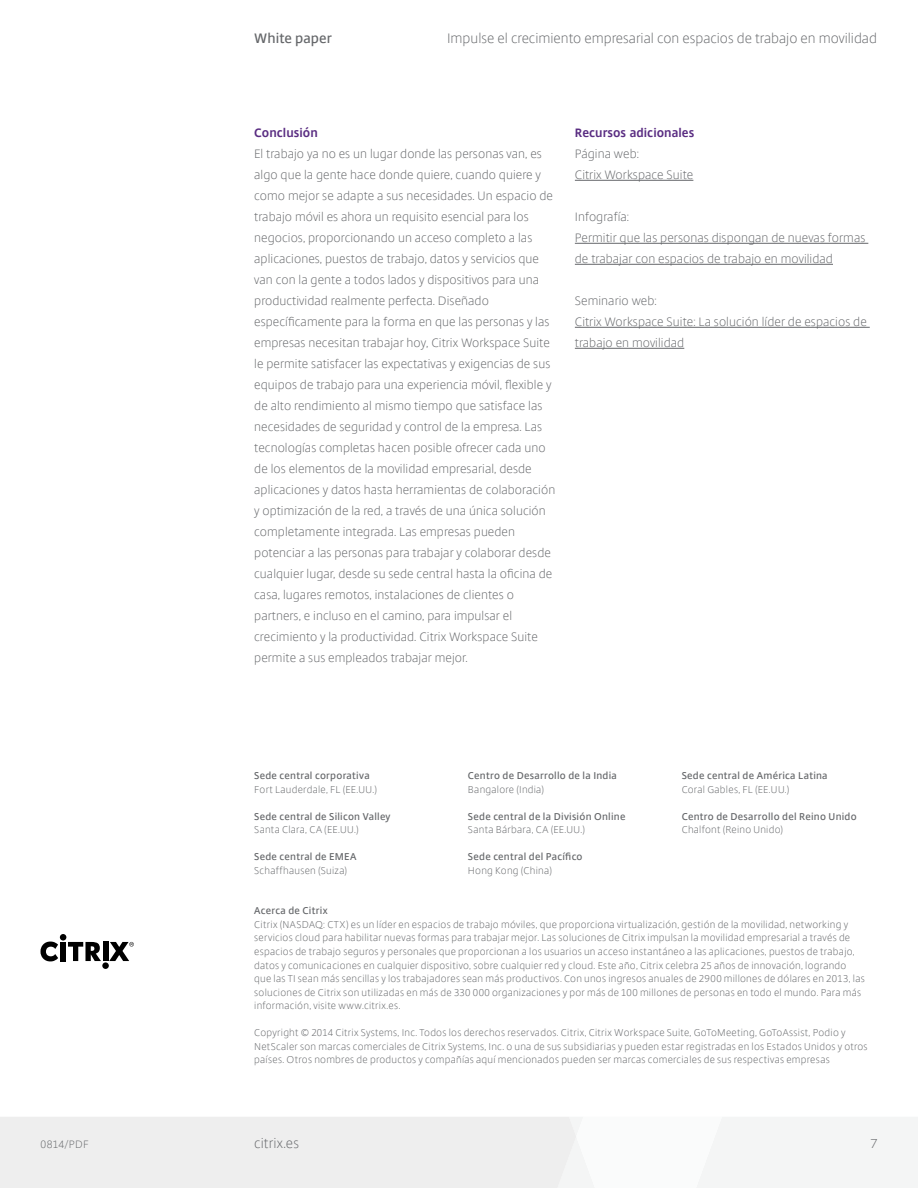
<style>
.page{position:relative;width:918px;height:1188px;background:#fff}
.page>*{position:absolute;margin:0;border:0;box-sizing:border-box;transform-origin:0 0}
.t1{font:300 13.5px "Citrix Sans";color:#65676a}
.t2{font:600 13.5px "Citrix Sans";letter-spacing:.005em;color:#65676a}
.t3{font:300 12.75px "Citrix Sans";color:#65676a}
.t4{font:300 12px/21px "Citrix Sans";letter-spacing:.005em;color:#65676a}
.t5{font:700 12px "Citrix Sans";letter-spacing:.005em;color:#5a2d82}
.t6{font:300 10.5px "Citrix Sans";letter-spacing:.02em;color:#65676a}
.t7{font:300 9.75px/13.5px "Citrix Sans";letter-spacing:.025em;color:#65676a}
.t8{font:600 9.75px "Citrix Sans";letter-spacing:.025em;color:#65676a}
</style>
<div class="page">
<svg style="left:0;top:1117px;width:918px;height:71px"></svg>
<div style="left:60px;top:934px;width:6px;height:7px;background:#000;border-radius:50%"></div>
<div style="left:61px;top:942px;width:5px;height:19px;background:#000"></div>
<div style="left:102px;top:962px;width:7px;height:7px;background:#000;border-radius:50%"></div>
<div style="left:103px;top:942px;width:5px;height:19px;background:#000"></div>
<svg style="left:40px;top:942px;width:18px;height:19px"></svg>
<svg style="left:68px;top:942px;width:33px;height:19px"></svg>
<svg style="left:109px;top:942px;width:25px;height:19px"></svg>
<hr style="left:575px;top:180px;width:118px;height:1px;background:#65676a">
<hr style="left:575px;top:243px;width:293px;height:1px;background:#65676a">
<hr style="left:575px;top:264px;width:258px;height:1px;background:#65676a">
<hr style="left:575px;top:327px;width:295px;height:1px;background:#65676a">
<hr style="left:575px;top:348px;width:109px;height:1px;background:#65676a">
<p class="t6" style="left:40px;top:1138px;width:50px">0814/PDF</p>
<p class="t2" style="left:254px;top:30px;width:79px">White paper</p>
<p class="t1" style="left:447px;top:31px;width:431px">Impulse el crecimiento empresarial con espacios de trabajo en movilidad</p>
<p class="t5" style="left:254px;top:125px;width:65px">Conclusión</p>
<p class="t4" style="left:254px;top:144px;width:303px">El trabajo ya no es un lugar donde las personas van, es algo que la gente hace donde quiere, cuando quiere y como mejor se adapte a sus necesidades. Un espacio de trabajo móvil es ahora un requisito esencial para los negocios, proporcionando un acceso completo a las aplicaciones, puestos de trabajo, datos y servicios que van con la gente a todos lados y dispositivos para una productividad realmente perfecta. Diseñado específicamente para la forma en que las personas y las empresas necesitan trabajar hoy, Citrix Workspace Suite le permite satisfacer las expectativas y exigencias de sus equipos de trabajo para una experiencia móvil, flexible y de alto rendimiento al mismo tiempo que satisface las necesidades de seguridad y control de la empresa. Las tecnologías completas hacen posible ofrecer cada uno de los elementos de la movilidad empresarial, desde aplicaciones y datos hasta herramientas de colaboración y optimización de la red, a través de una única solución completamente integrada. Las empresas pueden potenciar a las personas para trabajar y colaborar desde cualquier lugar, desde su sede central hasta la oficina de casa, lugares remotos, instalaciones de clientes o partners, e incluso en el camino, para impulsar el crecimiento y la productividad. Citrix Workspace Suite permite a sus empleados trabajar mejor.</p>
<p class="t5" style="left:575px;top:125px;width:121px">Recursos adicionales</p>
<p class="t4" style="left:575px;top:144px;width:120px">Página web:<br>Citrix Workspace Suite</p>
<p class="t4" style="left:575px;top:207px;width:292px">Infografía:<br>Permitir que las personas dispongan de nuevas formas de trabajar con espacios de trabajo en movilidad</p>
<p class="t4" style="left:575px;top:291px;width:294px">Seminario web:<br>Citrix Workspace Suite: La solución líder de espacios de trabajo en movilidad</p>
<p class="t8" style="left:254px;top:770px;width:117px">Sede central corporativa</p>
<p class="t7" style="left:254px;top:783px;width:124px">Fort Lauderdale, FL (EE.UU.)</p>
<p class="t8" style="left:254px;top:810px;width:138px">Sede central de Silicon Valley</p>
<p class="t7" style="left:254px;top:823px;width:106px">Santa Clara, CA (EE.UU.)</p>
<p class="t8" style="left:254px;top:851px;width:104px">Sede central de EMEA</p>
<p class="t7" style="left:254px;top:864px;width:95px">Schaffhausen (Suiza)</p>
<p class="t8" style="left:468px;top:770px;width:150px">Centro de Desarrollo de la India</p>
<p class="t7" style="left:468px;top:783px;width:78px">Bangalore (India)</p>
<p class="t8" style="left:468px;top:810px;width:159px">Sede central de la División Online</p>
<p class="t7" style="left:468px;top:823px;width:119px">Santa Bárbara, CA (EE.UU.)</p>
<p class="t8" style="left:468px;top:851px;width:116px">Sede central del Pacífico</p>
<p class="t7" style="left:468px;top:864px;width:86px">Hong Kong (China)</p>
<p class="t8" style="left:682px;top:770px;width:147px">Sede central de América Latina</p>
<p class="t7" style="left:682px;top:783px;width:109px">Coral Gables, FL (EE.UU.)</p>
<p class="t8" style="left:682px;top:810px;width:177px">Centro de Desarrollo del Reino Unido</p>
<p class="t7" style="left:682px;top:823px;width:103px">Chalfont (Reino Unido)</p>
<p class="t8" style="left:254px;top:905px;width:75px">Acerca de Citrix</p>
<p class="t7" style="left:254px;top:918px;width:612px">Citrix (NASDAQ: CTX) es un líder en espacios de trabajo móviles, que proporciona virtualización, gestión de la movilidad, networking y servicios cloud para habilitar nuevas formas para trabajar mejor. Las soluciones de Citrix impulsan la movilidad empresarial a través de espacios de trabajo seguros y personales que proporcionan a los usuarios un acceso instantáneo a las aplicaciones, puestos de trabajo, datos y comunicaciones en cualquier dispositivo, sobre cualquier red y cloud. Este año, Citrix celebra 25 años de innovación, logrando que las TI sean más sencillas y los trabajadores sean más productivos. Con unos ingresos anuales de 2900 millones de dólares en 2013, las soluciones de Citrix son utilizadas en más de 330 000 organizaciones y por más de 100 millones de personas en todo el mundo. Para más información, visite www.citrix.es.</p>
<p class="t7" style="left:254px;top:1026px;width:615px">Copyright © 2014 Citrix Systems, Inc. Todos los derechos reservados. Citrix, Citrix Workspace Suite, GoToMeeting, GoToAssist, Podio y<br>NetScaler son marcas comerciales de Citrix Systems, Inc. o una de sus subsidiarias y pueden estar registradas en los Estados Unidos y otros países. Otros nombres de productos y compañías aquí mencionados pueden ser marcas comerciales de sus respectivas empresas</p>
<p class="t1" style="left:254px;top:1135px;width:46px">citrix.es</p>
<p class="t3" style="left:871px;top:1136px;width:8px">7</p>
</div>
